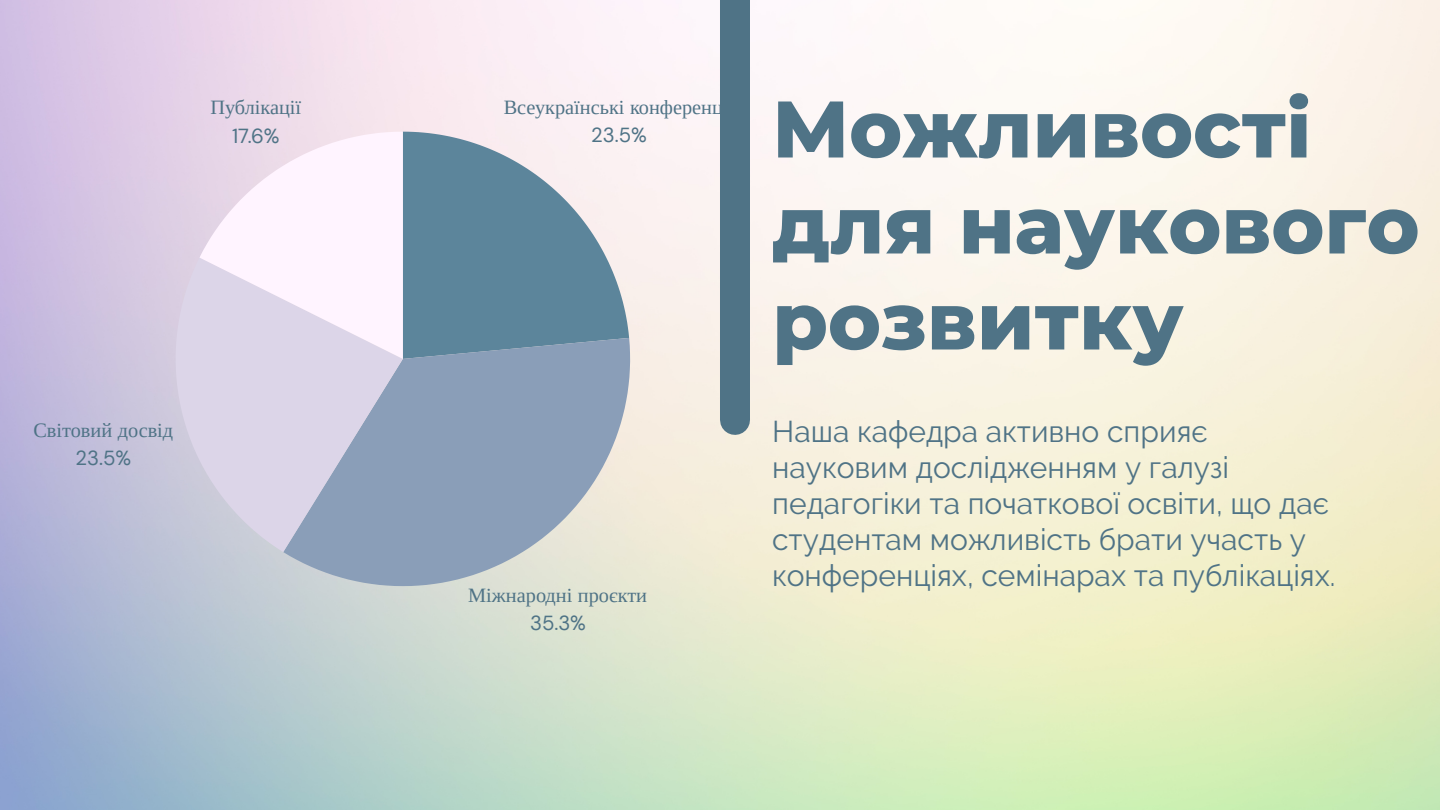
<style>
.page{position:relative;width:1440px;height:810px;background:#fff}
.page>*{position:absolute;margin:0;border:0;box-sizing:border-box;transform-origin:0 0}
.t1{font:800 80px/96px "Montserrat";color:#4f7386}
.t2{font:30px/36px "Raleway";color:#4f7386}
.t3{font:20.3px "Liberation Serif";color:#4f7386}
.t4{font:20.3px "DM Sans";color:#4f7386}
</style>
<div class="page">
<img style="left:0;top:0;width:1440px;height:810px">
<svg style="left:403px;top:132px;width:226px;height:206px;background:#809dae"></svg>
<svg style="left:283px;top:338px;width:347px;height:248px;background:#9babbd"></svg>
<svg style="left:176px;top:258px;width:227px;height:294px;background:#c4c5d9"></svg>
<svg style="left:199px;top:132px;width:204px;height:227px"></svg>
<div style="left:720px;top:0;width:30px;height:420px;background:#4f7386"></div>
<p class="t3" style="left:210px;top:96px;width:92px">Публікації</p>
<p class="t4" style="left:232px;top:122px;width:49px">17.6%</p>
<p class="t3" style="left:33px;top:419px;width:141px">Світовий досвід</p>
<p class="t4" style="left:76px;top:445px;width:57px">23.5%</p>
<p class="t3" style="left:504px;top:96px;width:232px">Всеукраїнські конференції</p>
<p class="t4" style="left:591px;top:122px;width:57px">23.5%</p>
<p class="t3" style="left:468px;top:584px;width:180px">Міжнародні проєкти</p>
<p class="t4" style="left:530px;top:610px;width:57px">35.3%</p>
<h1 class="t1" style="left:772px;top:81px;width:649px">Можливості для наукового розвитку</h1>
<p class="t2" style="left:772px;top:414px;width:565px">Наша кафедра активно сприяє науковим дослідженням у галузі педагогіки та початкової освіти, що дає студентам можливість брати участь у конференціях, семінарах та публікаціях.</p>
</div>
